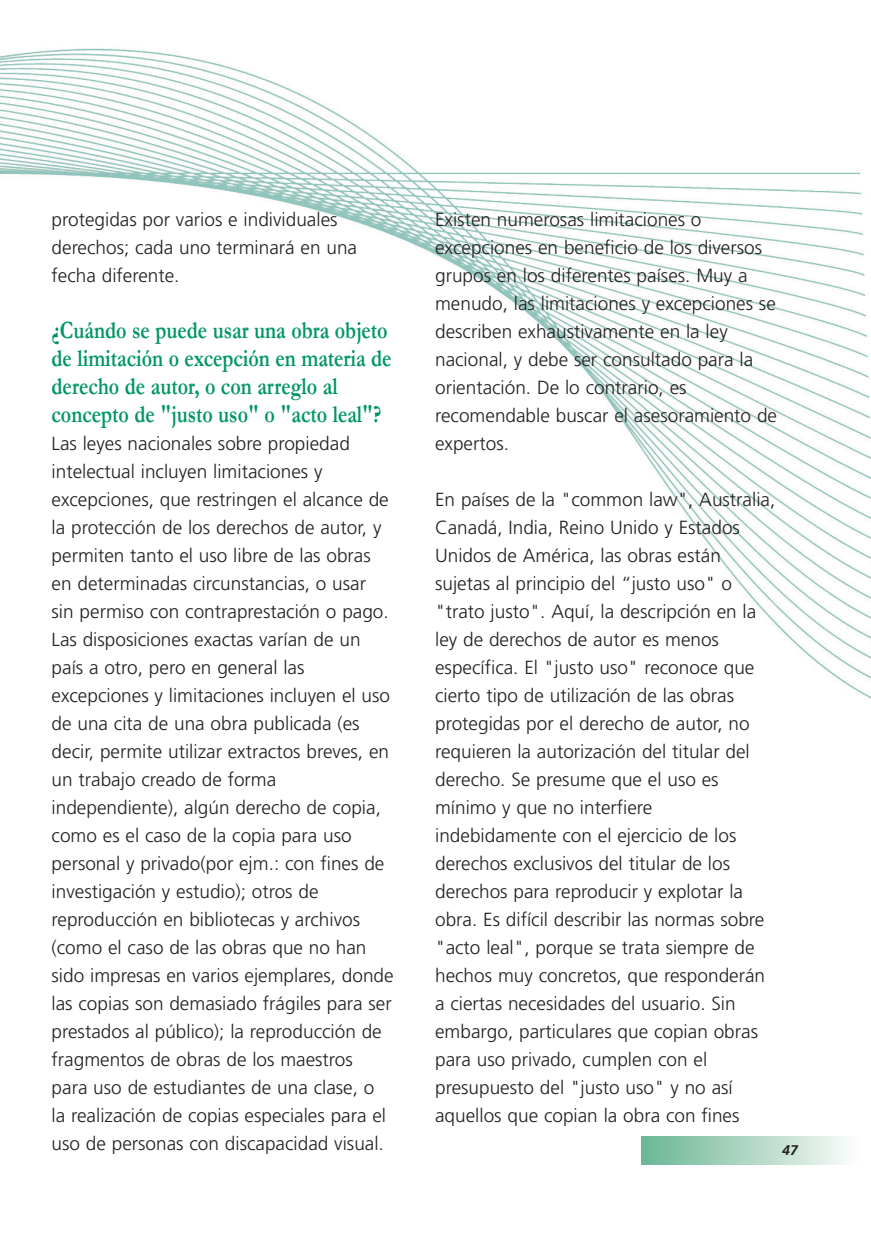
<style>
.page{position:relative;width:871px;height:1248px;background:#fff}
.page>*{position:absolute;margin:0;border:0;box-sizing:border-box;transform-origin:0 0}
.t1{font:700 25px/28px "Garamond";color:#009761;scale:.8 1}
.t2{font:300 19px/28px "Frutiger LT Std";color:#231f20}
.t3{font:italic 700 14px "Frutiger LT Std";color:#231f20}
</style>
<div class="page">
<div style="left:641px;top:1136px;width:216px;height:28px;background:linear-gradient(to right,#69b694,#fafbf9)"></div>
<img style="left:0;top:48px;width:870px;height:650px">
<p class="t2" style="left:52px;top:207px;width:307px">protegidas por varios e individuales derechos; cada uno terminará en una fecha diferente.</p>
<h1 class="t1" style="left:52px;top:316px;width:426px">¿Cuándo se puede usar una obra objeto de limitación o excepción en materia de derecho de autor, o con arreglo al concepto de "justo uso" o "acto leal"?</h1>
<p class="t2" style="left:52px;top:431px;width:343px">Las leyes nacionales sobre propiedad intelectual incluyen limitaciones y excepciones, que restringen el alcance de la protección de los derechos de autor, y permiten tanto el uso libre de las obras en determinadas circunstancias, o usar<br>sin permiso con contraprestación o pago.<br>Las disposiciones exactas varían de un país a otro, pero en general las excepciones y limitaciones incluyen el uso de una cita de una obra publicada (es decir, permite utilizar extractos breves, en un trabajo creado de forma independiente), algún derecho de copia, como es el caso de la copia para uso personal y privado(por ejm.: con fines de investigación y estudio); otros de reproducción en bibliotecas y archivos (como el caso de las obras que no han sido impresas en varios ejemplares, donde las copias son demasiado frágiles para ser prestados al público); la reproducción de fragmentos de obras de los maestros<br>para uso de estudiantes de una clase, o<br>la realización de copias especiales para el uso de personas con discapacidad visual.</p>
<p class="t2" style="left:435px;top:207px;width:343px">Existen numerosas limitaciones o excepciones en beneficio de los diversos grupos en los diferentes países. Muy a menudo, las limitaciones y excepciones se describen exhaustivamente en la ley nacional, y debe ser consultado para la orientación. De lo contrario, es recomendable buscar el asesoramiento de expertos.</p>
<p class="t2" style="left:435px;top:487px;width:341px">En países de la "common law", Australia, Canadá, India, Reino Unido y Estados Unidos de América, las obras están sujetas al principio del “justo uso" o "trato justo". Aquí, la descripción en la ley de derechos de autor es menos específica. El "justo uso" reconoce que cierto tipo de utilización de las obras protegidas por el derecho de autor, no requieren la autorización del titular del derecho. Se presume que el uso es mínimo y que no interfiere indebidamente con el ejercicio de los derechos exclusivos del titular de los derechos para reproducir y explotar la obra. Es difícil describir las normas sobre "acto leal", porque se trata siempre de hechos muy concretos, que responderán a ciertas necesidades del usuario. Sin embargo, particulares que copian obras para uso privado, cumplen con el presupuesto del "justo uso" y no así aquellos que copian la obra con fines</p>
<p class="t3" style="left:782px;top:1141px;width:17px">47</p>
</div>
